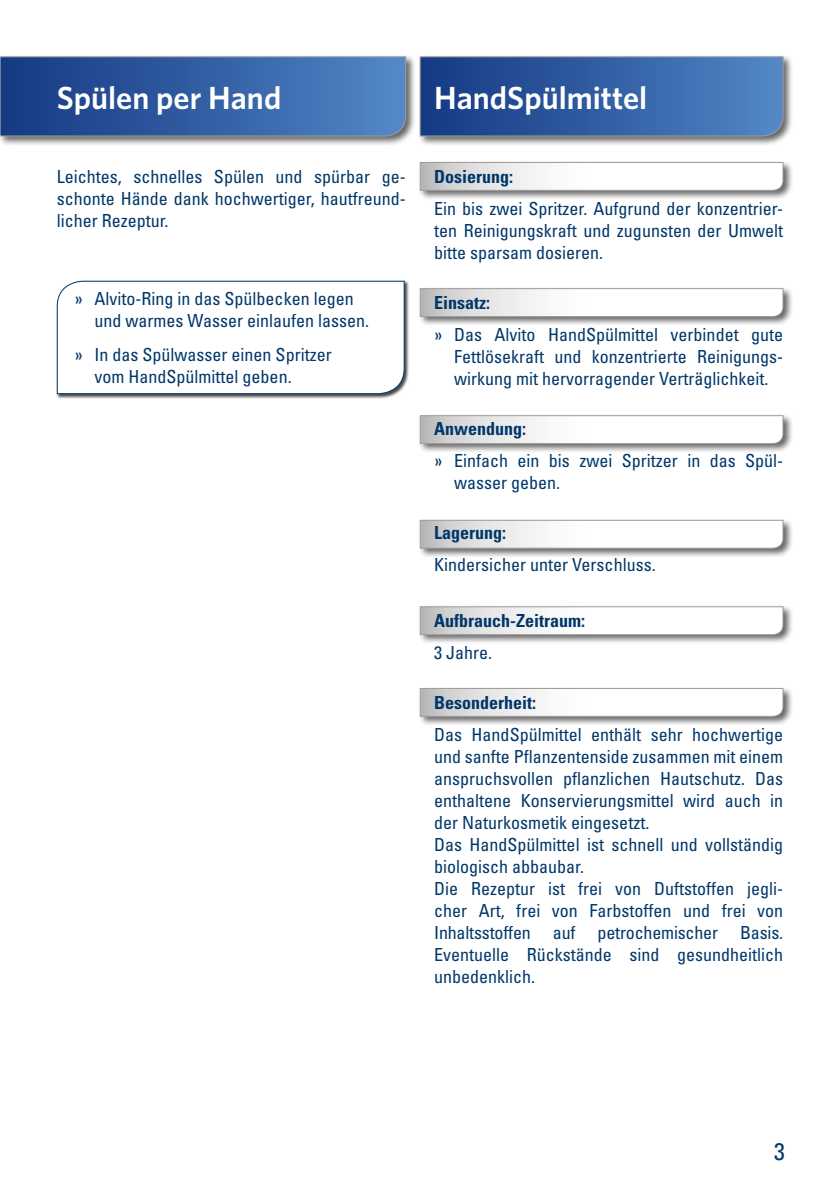
<style>
.page{position:relative;width:840px;height:1191px;background:#fff}
.page>*{position:absolute;margin:0;border:0;box-sizing:border-box;transform-origin:0 0}
.t1{font:600 32px "Whitney";color:#fff}
.t2{font:condensed 24px "Univers LT Std";color:#00376a}
.t3{font:condensed 18px/22px "Univers LT Std";color:#00376a}
.t4{font:700 condensed 18px "Univers LT Std";color:#00376a}
</style>
<div class="page">
<div style="left:417px;top:160px;width:375px;height:40px;background:#000;opacity:.6"></div>
<svg style="left:419px;top:162px;width:364px;height:29px"></svg>
<div style="left:417px;top:286px;width:375px;height:40px;background:#000;opacity:.6"></div>
<svg style="left:419px;top:288px;width:364px;height:29px"></svg>
<div style="left:417px;top:413px;width:375px;height:40px;background:#000;opacity:.6"></div>
<svg style="left:419px;top:415px;width:364px;height:29px"></svg>
<div style="left:417px;top:518px;width:375px;height:40px;background:#000;opacity:.6"></div>
<svg style="left:419px;top:520px;width:364px;height:28px"></svg>
<div style="left:417px;top:604px;width:375px;height:40px;background:#000;opacity:.6"></div>
<svg style="left:419px;top:606px;width:364px;height:29px"></svg>
<div style="left:417px;top:686px;width:375px;height:40px;background:#000;opacity:.6"></div>
<svg style="left:419px;top:688px;width:364px;height:29px"></svg>
<svg style="left:56px;top:280px;width:353px;height:119px;background:#adadad"></svg>
<svg style="left:56px;top:280px;width:349px;height:115px"></svg>
<div style="left:0;top:54px;width:415px;height:92px;background:#000;opacity:.6"></div>
<svg style="left:0;top:57px;width:405px;height:79px;background:#345fa4"></svg>
<div style="left:417px;top:54px;width:375px;height:92px;background:#000;opacity:.6"></div>
<svg style="left:419px;top:57px;width:363px;height:79px;background:#3460a4"></svg>
<h1 class="t1" style="left:57px;top:77px;width:226px">Spülen per Hand</h1>
<h1 class="t1" style="left:434px;top:77px;width:214px">HandSpülmittel</h1>
<p class="t3" style="left:57px;top:166px;width:350px;text-align:justify">Leichtes, schnelles Spülen und spürbar ge&shy;schonte Hände dank hochwertiger, hautfreund&shy;licher Rezeptur.</p>
<p class="t3" style="left:94px;top:287px;width:276px;text-indent:-20px">» Alvito-Ring in das Spülbecken legen und warmes Wasser einlaufen lassen.</p>
<p class="t3" style="left:94px;top:343px;width:238px;text-indent:-20px">» In das Spülwasser einen Spritzer vom HandSpülmittel geben.</p>
<p class="t4" style="left:434px;top:166px;width:80px">Dosierung:</p>
<p class="t3" style="left:434px;top:197px;width:350px;text-align:justify">Ein bis zwei Spritzer. Aufgrund der konzentrier&shy;ten Reinigungskraft und zugunsten der Umwelt bitte sparsam dosieren.</p>
<p class="t4" style="left:434px;top:292px;width:57px">Einsatz:</p>
<p class="t3" style="left:454px;top:323px;width:330px;text-align:justify;text-indent:-20px">» Das Alvito HandSpülmittel verbindet gute Fettlösekraft und konzentrierte Reinigungs&shy;wirkung mit hervorragender Verträglichkeit.</p>
<p class="t4" style="left:434px;top:418px;width:93px">Anwendung:</p>
<p class="t3" style="left:454px;top:449px;width:330px;text-indent:-20px">» Einfach ein bis zwei Spritzer in das Spül&shy;wasser geben.</p>
<p class="t4" style="left:434px;top:522px;width:73px">Lagerung:</p>
<p class="t3" style="left:434px;top:553px;width:223px">Kindersicher unter Verschluss.</p>
<p class="t4" style="left:434px;top:610px;width:152px">Aufbrauch-Zeitraum:</p>
<p class="t3" style="left:434px;top:641px;width:59px">3 Jahre.</p>
<p class="t4" style="left:434px;top:692px;width:103px">Besonderheit:</p>
<p class="t3" style="left:434px;top:723px;width:350px">Das HandSpülmittel enthält sehr hochwertige und sanfte Pflanzentenside zusammen mit einem anspruchsvollen pflanzlichen Hautschutz. Das enthaltene Konservierungsmittel wird auch in der Naturkosmetik eingesetzt.<br>Das HandSpülmittel ist schnell und vollständig biologisch abbaubar.<br>Die Rezeptur ist frei von Duftstoffen jegli&shy;cher Art, frei von Farbstoffen und frei von Inhaltsstoffen auf petrochemischer Basis.<br>Eventuelle Rückstände sind gesundheitlich unbedenklich.</p>
<h2 class="t2" style="left:773px;top:1136px;width:12px">3</h2>
</div>
